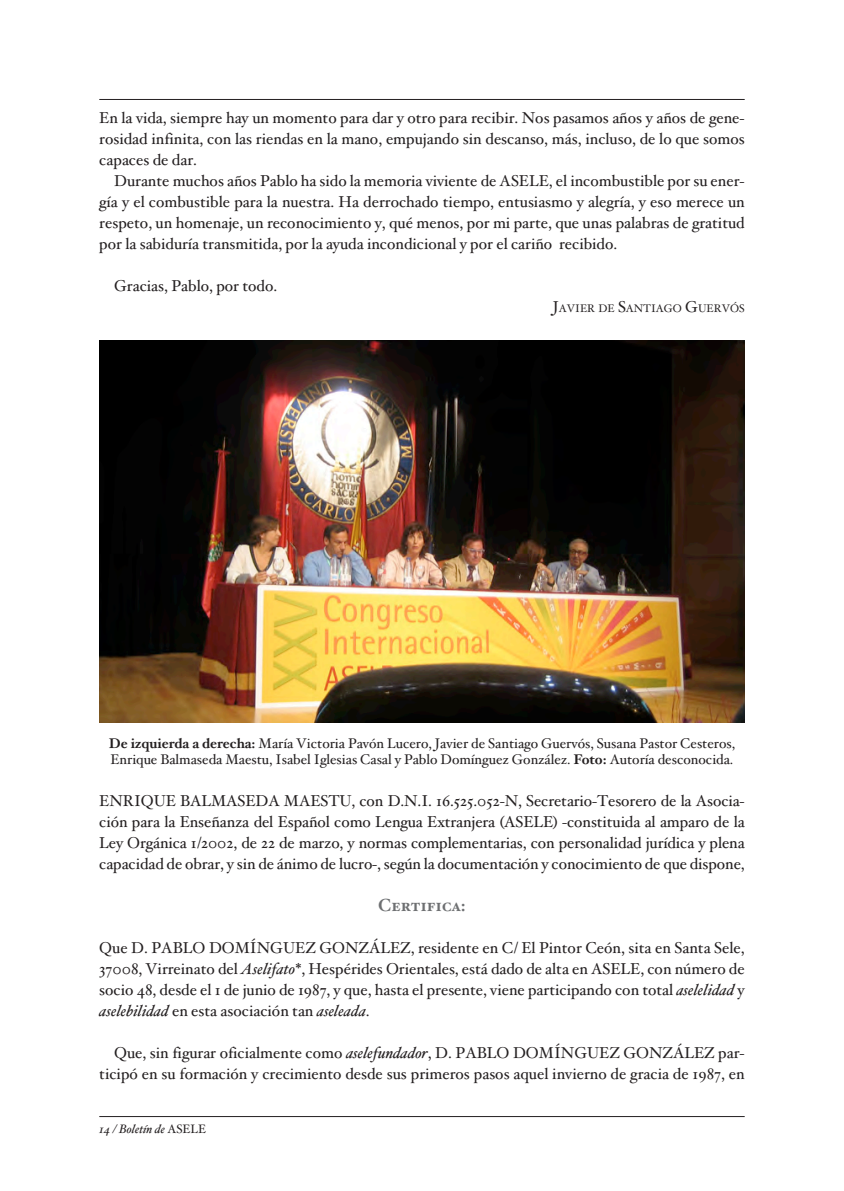
<style>
.page{position:relative;width:844px;height:1191px;background:#fff}
.page>*{position:absolute;margin:0;border:0;box-sizing:border-box;transform-origin:0 0}
.t1{font:17.5px "Hoefler Text Bold Small Caps";color:#6d6f71}
.t2{font:15.75px/21px "Hoefler Text";color:#231f20;text-align:justify}
.t3{font:14px/15.8px "Hoefler Text";color:#231f20}
.t4{font:italic 12.25px "Hoefler Text";color:#231f20}
.t5{font:11.03px "Hoefler Text";color:#231f20}
.s1{font-size:15.75px}
.s2{font-weight:700}
.s3{font-style:italic}
.s4{font-style:normal}
</style>
<div class="page">
<hr style="left:99px;top:1116px;width:645px;height:1px;background:#231f20">
<hr style="left:99px;top:99px;width:645px;height:1px;background:#231f20">
<img style="left:99px;top:341px;width:645px;height:381px">
<p class="t2" style="left:99px;top:108px;width:646px">En la vida, siempre hay un momento para dar y otro para recibir. Nos pasamos años y años de gene&shy;rosidad infinita, con las riendas en la mano, empujando sin descanso, más, incluso, de lo que somos capaces de dar.</p>
<p class="t2" style="left:99px;top:171px;width:646px;text-indent:15px">Durante muchos años Pablo ha sido la memoria viviente de ASELE, el incombustible por su ener&shy;gía y el combustible para la nuestra. Ha derrochado tiempo, entusiasmo y alegría, y eso merece un respeto, un homenaje, un reconocimiento y, qué menos, por mi parte, que unas palabras de gratitud por la sabiduría transmitida, por la ayuda incondicional y por el cariño recibido.</p>
<p class="t2" style="left:114px;top:276px;width:164px">Gracias, Pablo, por todo.</p>
<p class="t5" style="left:552px;top:302px;width:192px"><span class="s1">J</span>AVIER DE <span class="s1">S</span>ANTIAGO <span class="s1">G</span>UERVÓS</p>
<p class="t3" style="left:109px;top:736px;width:627px"><span class="s2">De izquierda a derecha:</span> María Victoria Pavón Lucero, Javier de Santiago Guervós, Susana Pastor Cesteros,<br>Enrique Balmaseda Maestu, Isabel Iglesias Casal y Pablo Domínguez González. <span class="s2">Foto:</span> Autoría desconocida.</p>
<p class="t2" style="left:99px;top:790px;width:646px">ENRIQUE BALMASEDA MAESTU, con D.N.I. 16.525.052-N, Secretario-Tesorero de la Asocia&shy;ción para la Enseñanza del Español como Lengua Extranjera (ASELE) -constituida al amparo de la Ley Orgánica 1/2002, de 22 de marzo, y normas complementarias, con personalidad jurídica y plena capacidad de obrar, y sin de ánimo de lucro-, según la documentación y conocimiento de que dispone,</p>
<p class="t1" style="left:378px;top:894px;width:89px">Certifica:</p>
<p class="t2" style="left:99px;top:937px;width:646px">Que D. PABLO DOMÍNGUEZ GONZÁLEZ, residente en C/ El Pintor Ceón, sita en Santa Sele, 37008, Virreinato del <span class="s3">Aselifato</span>*, Hespérides Orientales, está dado de alta en ASELE, con número de socio 48, desde el 1 de junio de 1987, y que, hasta el presente, viene participando con total <span class="s3">aselelidad</span> y <span class="s3">aselebilidad</span> en esta asociación tan <span class="s3">aseleada</span>.</p>
<p class="t2" style="left:99px;top:1042px;width:646px;text-align:right">Que, sin figurar oficialmente como <span class="s3">aselefundador</span>, D. PABLO DOMÍNGUEZ GONZÁLEZ par&shy;ticipó en su formación y crecimiento desde sus primeros pasos aquel invierno de gracia de 1987, en</p>
<p class="t4" style="left:99px;top:1121px;width:108px">14 / Boletín de <span class="s4">ASELE</span></p>
</div>
